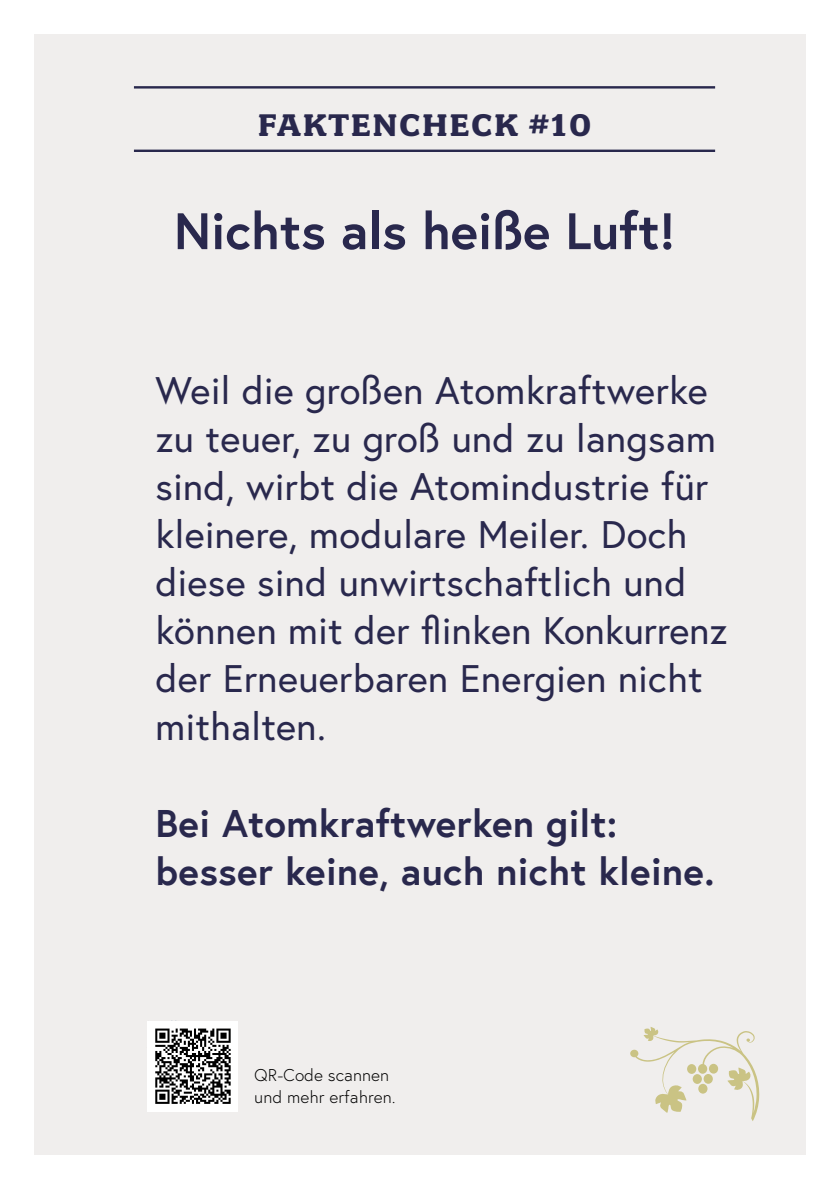
<style>
.page{position:relative;width:840px;height:1191px;background:#fff}
.page>*{position:absolute;margin:0;border:0;box-sizing:border-box;transform-origin:0 0}
.H2_-_Subtitle{font:700 51.2px "Europa Austria";color:#29284d}
.Paragraph{font:38.4px/48px "Europa Austria";letter-spacing:.01em;color:#29284d}
.P_Fett{font:700 38.4px/48px "Europa Austria";letter-spacing:.01em;color:#29284d}
.H2_-_Subtitle-2{font:700 35.2px "Fairplex Wide OT";letter-spacing:.05em;color:#29284d}
.t1{font:300 17px/22px "Europa Austria";color:#000}
</style>
<div class="page">
<div style="left:34px;top:34px;width:771px;height:1120px;background:#f0eeed"></div>
<svg style="left:630px;top:1027px;width:129px;height:94px"></svg>
<svg style="left:708px;top:1063px;width:9px;height:10px"></svg>
<div style="left:703px;top:1074px;width:9px;height:9px;background:#cac384;border-radius:50%"></div>
<div style="left:692px;top:1074px;width:9px;height:10px;background:#cac384;border-radius:50%"></div>
<svg style="left:697px;top:1083px;width:10px;height:10px"></svg>
<svg style="left:686px;top:1064px;width:10px;height:10px"></svg>
<hr style="left:134px;top:86px;width:580px;height:3px;background:#29284d">
<hr style="left:134px;top:150px;width:580px;height:2px;background:#29284d">
<div style="left:147px;top:1020px;width:91px;height:91px;background:#fff"></div>
<div style="left:153px;top:1026px;width:79px;height:80px;background:linear-gradient(to right,#fff,#fff)"></div>
<svg style="left:155px;top:1028px;width:75px;height:75px"></svg>
<h2 class="H2_-_Subtitle-2" style="left:257px;top:105px;width:335px">FAKTENCHECK #10</h2>
<h2 class="H2_-_Subtitle" style="left:174px;top:196px;width:502px">Nichts als heiße Luft!</h2>
<p class="Paragraph" style="left:155px;top:366px;width:573px">Weil die großen Atomkraftwerke zu teuer, zu groß und zu langsam sind, wirbt die Atomindustrie für kleinere, modulare Meiler. Doch diese sind unwirtschaftlich und können mit der flinken Konkurrenz der Erneuerbaren Energien nicht mithalten.</p>
<p class="P_Fett" style="left:155px;top:798px;width:560px">Bei Atomkraftwerken gilt: besser keine, auch nicht kleine.</p>
<p class="t1" style="left:254px;top:1064px;width:143px">QR-Code scannen und mehr erfahren.</p>
</div>
